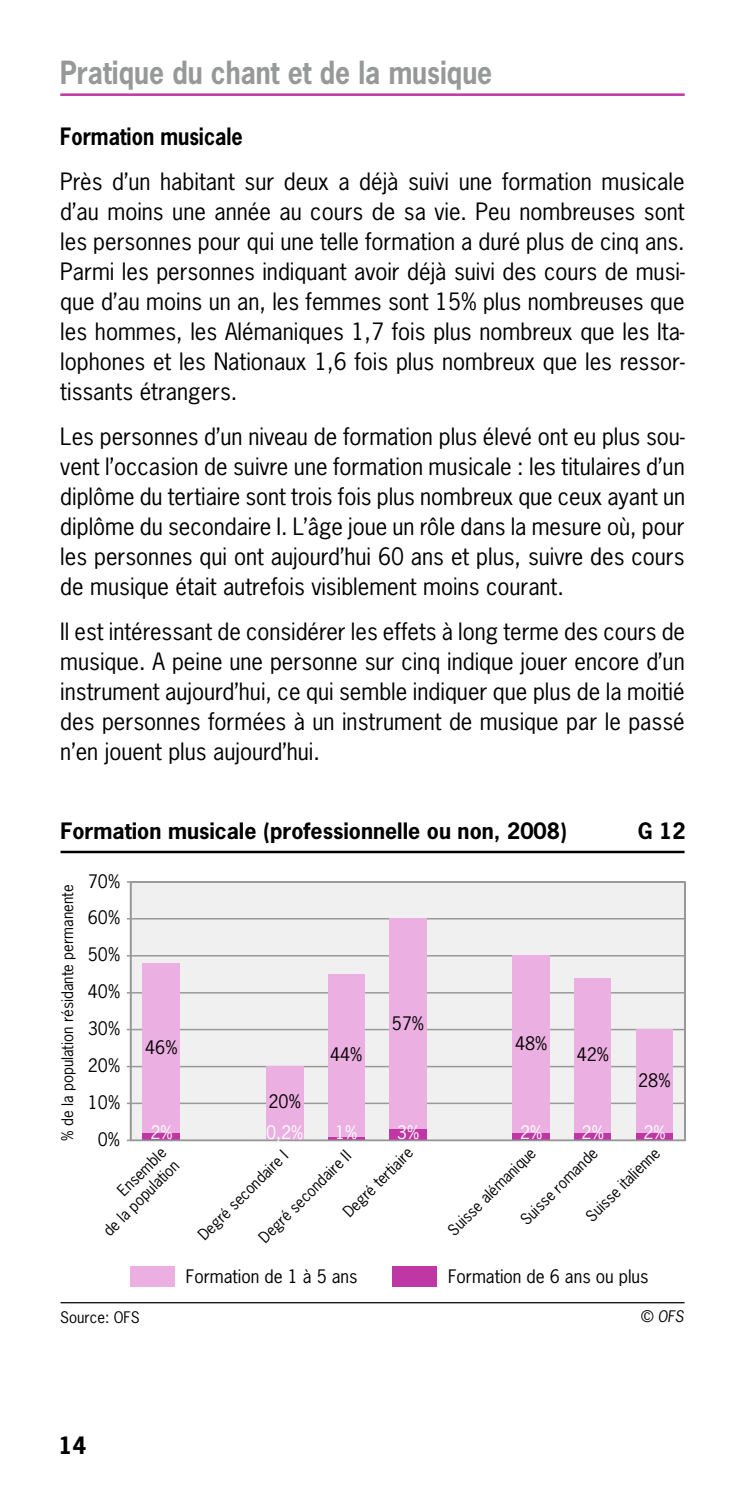
<style>
.page{position:relative;width:745px;height:1489px;background:#fff}
.page>*{position:absolute;margin:0;border:0;box-sizing:border-box;transform-origin:0 0}
.t1{font:700 30px "News Gothic Std";color:#979898;scale:.88 1}
.t2{font:22.5px/30px "News Gothic Std";color:#000;text-align:justify}
.t3{font:700 22.5px "News Gothic Std";color:#000;scale:.88 1}
.t4{font:700 22.5px "News Gothic Std";color:#000}
.t5{font:700 21.25px "News Gothic Std";color:#000}
.t6{font:17.5px "News Gothic Std";color:#000}
.t7{font:17.5px "News Gothic Std";color:#fff}
.t8{font:15px/18px "News Gothic Std";color:#000;text-align:right}
.t9{font:italic 15px "News Gothic Std";color:#000}
.s1{font-style:normal}
</style>
<div class="page">
<hr style="left:60px;top:93px;width:624px;height:3px;background:#bf37a4">
<hr style="left:60px;top:850px;width:624px;height:3px;background:#000">
<hr style="left:60px;top:1301px;width:624px;height:2px;background:#000">
<div style="left:126px;top:881px;width:559px;height:260px;background:#f0f0f0"></div>
<hr style="left:130px;top:1102px;width:554px;height:2px;background:#989999">
<hr style="left:130px;top:1065px;width:554px;height:2px;background:#989999">
<hr style="left:130px;top:1028px;width:554px;height:2px;background:#989999">
<hr style="left:130px;top:992px;width:554px;height:1px;background:#989999">
<hr style="left:130px;top:955px;width:554px;height:1px;background:#989999">
<hr style="left:130px;top:918px;width:554px;height:1px;background:#989999">
<div style="left:143px;top:1132px;width:37px;height:8px;background:#bf37a4"></div>
<div style="left:143px;top:963px;width:37px;height:169px;background:#ebafe1"></div>
<div style="left:266px;top:1065px;width:37px;height:74px;background:#ebafe1"></div>
<svg style="left:327px;top:1136px;width:37px;height:3px"></svg>
<div style="left:327px;top:974px;width:37px;height:162px;background:#ebafe1"></div>
<div style="left:389px;top:1129px;width:37px;height:11px;background:#bf37a4"></div>
<div style="left:389px;top:918px;width:37px;height:211px;background:#ebafe1"></div>
<div style="left:512px;top:1132px;width:37px;height:8px;background:#bf37a4"></div>
<div style="left:512px;top:955px;width:37px;height:177px;background:#ebafe1"></div>
<div style="left:574px;top:1132px;width:36px;height:8px;background:#bf37a4"></div>
<div style="left:574px;top:978px;width:36px;height:154px;background:#ebafe1"></div>
<div style="left:635px;top:1132px;width:37px;height:8px;background:#bf37a4"></div>
<div style="left:635px;top:1029px;width:37px;height:103px;background:#ebafe1"></div>
<div style="left:392px;top:1266px;width:44px;height:20px;background:#bf37a4"></div>
<div style="left:130px;top:1266px;width:45px;height:20px;background:#ebafe1"></div>
<hr style="left:130px;top:1139px;width:554px;height:2px;background:#979898">
<h1 class="t1" style="left:60px;top:53px;width:492px">Pratique du chant et de la musique</h1>
<p class="t3" style="left:60px;top:122px;width:209px">Formation musicale</p>
<p class="t2" style="left:60px;top:166px;width:625px">Près d’un habitant sur deux a déjà suivi une formation musicale d’au moins une année au cours de sa vie. Peu nombreuses sont les personnes pour qui une telle formation a duré plus de cinq ans.<br>Parmi les personnes indiquant avoir déjà suivi des cours de musi&shy;que d’au moins un an, les femmes sont 15% plus nombreuses que les hommes, les Alémaniques 1,7 fois plus nombreux que les Ita&shy;lophones et les Nationaux 1,6 fois plus nombreux que les ressor&shy;tissants étrangers.</p>
<p class="t2" style="left:60px;top:421px;width:626px">Les personnes d’un niveau de formation plus élevé ont eu plus sou&shy;vent l’occasion de suivre une formation musicale : les titulaires d’un diplôme du tertiaire sont trois fois plus nombreux que ceux ayant un diplôme du secondaire I. L’âge joue un rôle dans la mesure où, pour les personnes qui ont aujourd’hui 60 ans et plus, suivre des cours de musique était autrefois visiblement moins courant.</p>
<p class="t2" style="left:60px;top:616px;width:626px">Il est intéressant de considérer les effets à long terme des cours de musique. A peine une personne sur cinq indique jouer encore d’un instrument aujourd’hui, ce qui semble indiquer que plus de la moitié des personnes formées à un instrument de musique par le passé n’en jouent plus aujourd’hui.</p>
<p class="t5" style="left:60px;top:816px;width:507px">Formation musicale (professionnelle ou non, 2008)</p>
<p class="t5" style="left:637px;top:816px;width:49px">G 12</p>
<p class="t8" style="left:58px;top:1140px;width:257px;rotate:-90deg">% de la population résidante permanente</p>
<p class="t6" style="left:88px;top:869px;width:34px">70%</p>
<p class="t6" style="left:88px;top:906px;width:34px">60%</p>
<p class="t6" style="left:88px;top:943px;width:34px">50%</p>
<p class="t6" style="left:88px;top:980px;width:34px">40%</p>
<p class="t6" style="left:88px;top:1017px;width:34px">30%</p>
<p class="t6" style="left:88px;top:1054px;width:34px">20%</p>
<p class="t6" style="left:88px;top:1090px;width:34px">10%</p>
<p class="t6" style="left:98px;top:1127px;width:24px">0%</p>
<p class="t6" style="left:145px;top:1035px;width:34px">46%</p>
<p class="t7" style="left:150px;top:1120px;width:24px">2%</p>
<p class="t6" style="left:268px;top:1090px;width:34px">20%</p>
<p class="t7" style="left:266px;top:1120px;width:39px">0,2%</p>
<p class="t6" style="left:330px;top:1042px;width:34px">44%</p>
<p class="t7" style="left:335px;top:1120px;width:24px">1%</p>
<p class="t6" style="left:391px;top:1011px;width:34px">57%</p>
<p class="t7" style="left:396px;top:1120px;width:24px">3%</p>
<p class="t8" style="left:339px;top:1207px;width:93px;rotate:-45deg">Degré tertiaire</p>
<p class="t8" style="left:87px;top:1213px;width:101px;rotate:-45deg">Ensemble<br>de la population</p>
<p class="t8" style="left:194px;top:1230px;width:121px;rotate:-45deg">Degré secondaire I</p>
<p class="t8" style="left:255px;top:1233px;width:124px;rotate:-45deg">Degré secondaire II</p>
<p class="t6" style="left:514px;top:1031px;width:34px">48%</p>
<p class="t7" style="left:519px;top:1120px;width:24px">2%</p>
<p class="t6" style="left:576px;top:1042px;width:34px">42%</p>
<p class="t7" style="left:581px;top:1120px;width:24px">2%</p>
<p class="t6" style="left:637px;top:1068px;width:34px">28%</p>
<p class="t7" style="left:643px;top:1120px;width:24px">2%</p>
<p class="t8" style="left:443px;top:1226px;width:118px;rotate:-45deg">Suisse alémanique</p>
<p class="t8" style="left:581px;top:1212px;width:98px;rotate:-45deg">Suisse italienne</p>
<p class="t8" style="left:516px;top:1215px;width:103px;rotate:-45deg">Suisse romande</p>
<p class="t6" style="left:186px;top:1265px;width:173px">Formation de 1 à 5 ans</p>
<p class="t6" style="left:447px;top:1265px;width:202px">Formation de 6 ans ou plus</p>
<p class="t8" style="left:60px;top:1307px;width:81px">Source: OFS</p>
<p class="t4" style="left:58px;top:1429px;width:29px">14</p>
<p class="t9" style="left:640px;top:1306px;width:44px"><span class="s1">©</span> OFS</p>
</div>
